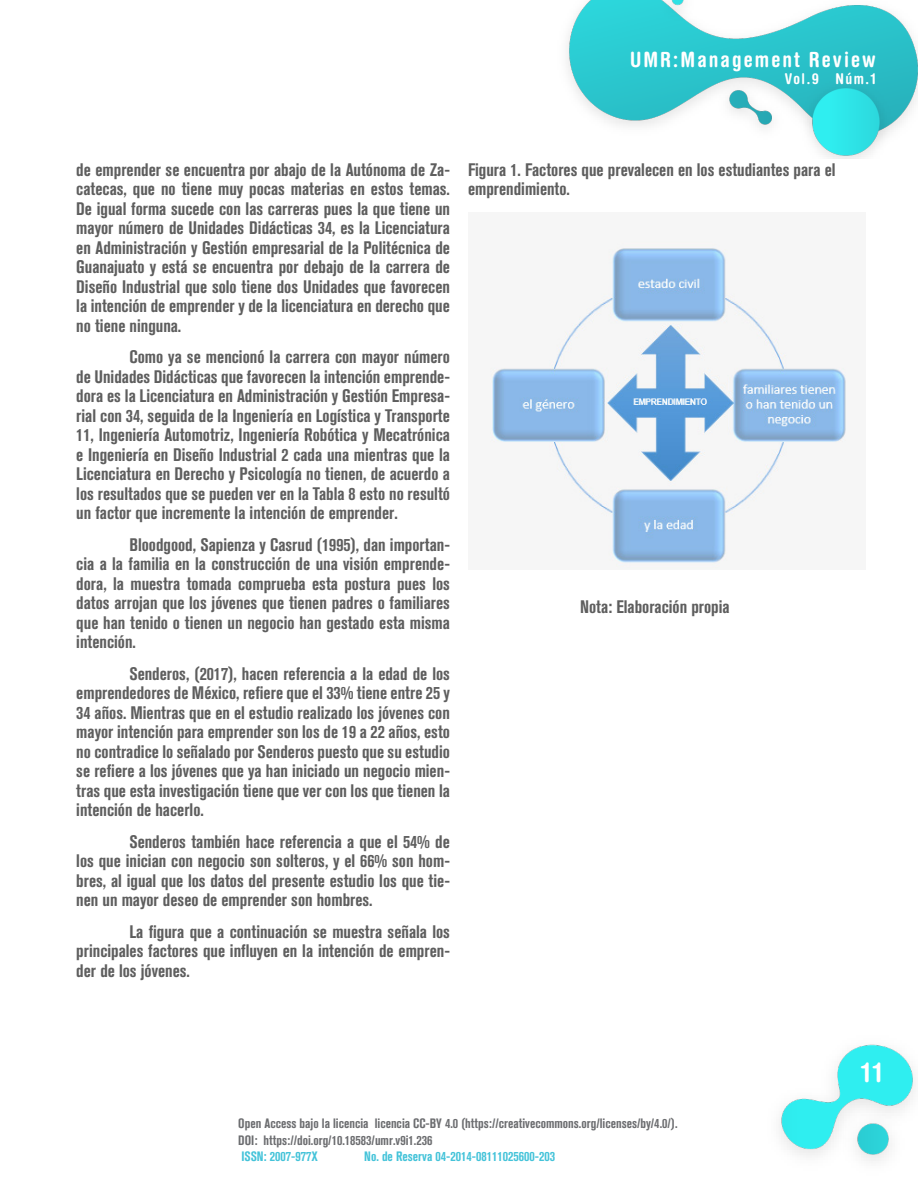
<style>
.page{position:relative;width:918px;height:1188px;background:#fff}
.page>*{position:absolute;margin:0;border:0;box-sizing:border-box;transform-origin:0 0}
.t1{font:700 condensed 27px "Helvetica Rounded LT Std";color:#fff}
.t2{font:700 condensed 21px "Helvetica Rounded LT Std";letter-spacing:.1em;color:#fff}
.t3{font:700 condensed 18px/19.5px "Akzidenz Grotesk BQ";color:#5e5e5e;text-align:justify}
.t4{font:700 condensed 14.85px "Helvetica Rounded LT Std";letter-spacing:.1em;color:#fff}
.t5{font:700 condensed 13.5px/16.5px "Akzidenz Grotesk BQ";color:#6c6d70}
.t6{font:700 condensed 13.5px "Akzidenz Grotesk BQ";color:#44c3d9}
</style>
<div class="page">
<img style="left:779px;top:1044px;width:136px;height:117px">
<img style="left:567px;top:0;width:351px;height:159px">
<img style="left:490px;top:242px;width:356px;height:326px">
<p class="t2" style="left:630px;top:47px;width:247px">UMR:Management Review</p>
<p class="t4" style="left:785px;top:69px;width:92px">Vol.9 Núm.1</p>
<p class="t3" style="left:76px;top:160px;width:375px">de emprender se encuentra por abajo de la Autónoma de Za&shy;catecas, que no tiene muy pocas materias en estos temas.<br>De igual forma sucede con las carreras pues la que tiene un mayor número de Unidades Didácticas 34, es la Licenciatura en Administración y Gestión empresarial de la Politécnica de Guanajuato y está se encuentra por debajo de la carrera de Diseño Industrial que solo tiene dos Unidades que favorecen la intención de emprender y de la licenciatura en derecho que no tiene ninguna.</p>
<p class="t3" style="left:76px;top:347px;width:375px;text-indent:53px">Como ya se mencionó la carrera con mayor número de Unidades Didácticas que favorecen la intención emprende&shy;dora es la Licenciatura en Administración y Gestión Empresa&shy;rial con 34, seguida de la Ingeniería en Logística y Transporte 11, Ingeniería Automotriz, Ingeniería Robótica y Mecatrónica e Ingeniería en Diseño Industrial 2 cada una mientras que la Licenciatura en Derecho y Psicología no tienen, de acuerdo a los resultados que se pueden ver en la Tabla 8 esto no resultó un factor que incremente la intención de emprender.</p>
<p class="t3" style="left:76px;top:535px;width:375px;text-indent:53px">Bloodgood, Sapienza y Casrud (1995), dan importan&shy;cia a la familia en la construcción de una visión emprende&shy;dora, la muestra tomada comprueba esta postura pues los datos arrojan que los jóvenes que tienen padres o familiares que han tenido o tienen un negocio han gestado esta misma intención.</p>
<p class="t3" style="left:76px;top:664px;width:375px;text-indent:53px">Senderos, (2017), hacen referencia a la edad de los emprendedores de México, refiere que el 33% tiene entre 25 y 34 años. Mientras que en el estudio realizado los jóvenes con mayor intención para emprender son los de 19 a 22 años, esto no contradice lo señalado por Senderos puesto que su estudio se refiere a los jóvenes que ya han iniciado un negocio mien&shy;tras que esta investigación tiene que ver con los que tienen la intención de hacerlo.</p>
<p class="t3" style="left:76px;top:832px;width:375px;text-indent:53px">Senderos también hace referencia a que el 54% de los que inician con negocio son solteros, y el 66% son hom&shy;bres, al igual que los datos del presente estudio los que tie&shy;nen un mayor deseo de emprender son hombres.</p>
<p class="t3" style="left:76px;top:922px;width:375px;text-indent:53px">La figura que a continuación se muestra señala los principales factores que influyen en la intención de empren&shy;der de los jóvenes.</p>
<p class="t3" style="left:468px;top:160px;width:369px">Figura 1. Factores que prevalecen en los estudiantes para el emprendimiento.</p>
<p class="t3" style="left:580px;top:597px;width:151px">Nota: Elaboración propia</p>
<h1 class="t1" style="left:862px;top:1056px;width:22px">11</h1>
<p class="t5" style="left:238px;top:1115px;width:441px">Open Access bajo la licencia licencia CC-BY 4.0 (https://creativecommons.org/licenses/by/4.0/).<br>DOI: https://doi.org/10.18583/umr.v9i1.236</p>
<p class="t6" style="left:241px;top:1149px;width:78px">ISSN: 2007-977X</p>
<p class="t6" style="left:364px;top:1149px;width:192px">No. de Reserva 04-2014-08111025600-203</p>
</div>
